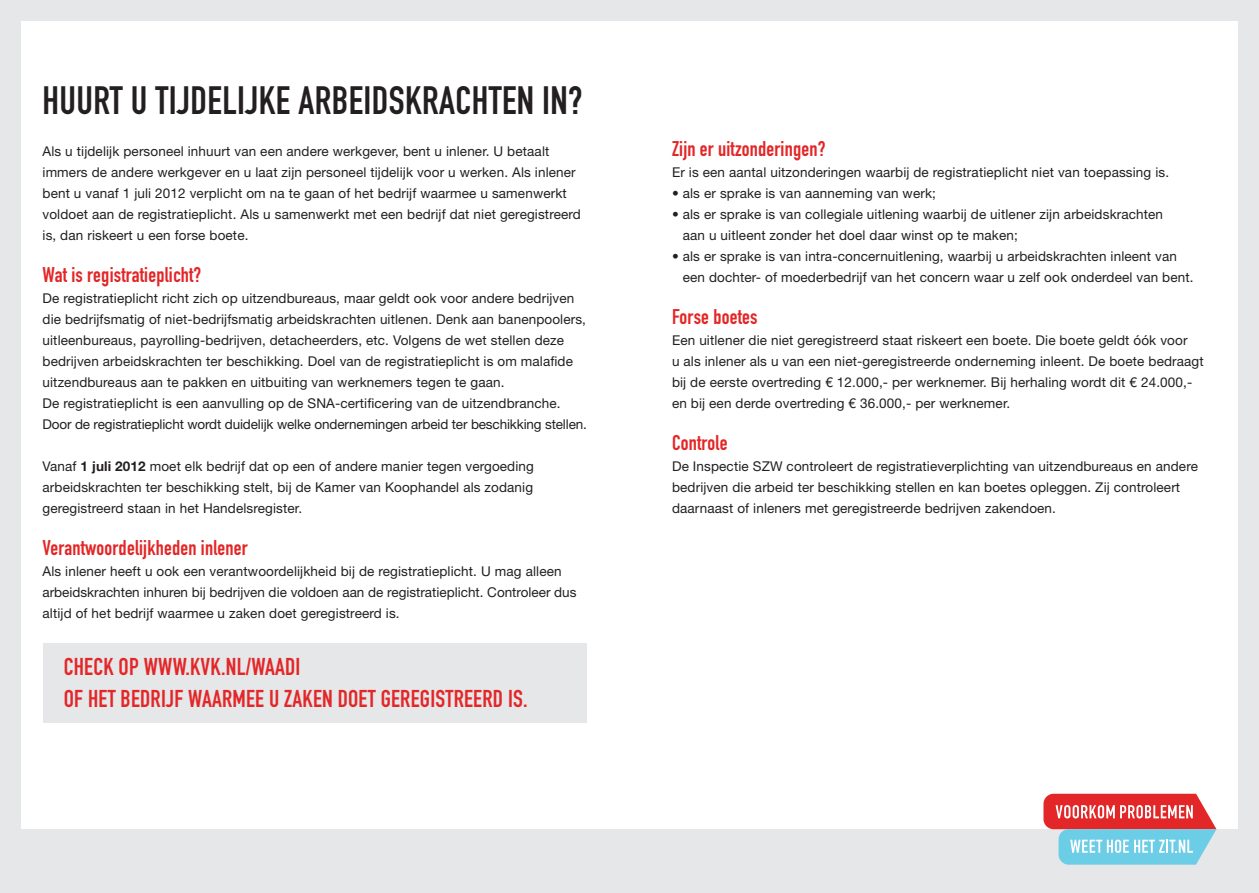
<style>
.page{position:relative;width:1259px;height:893px;background:#e6e7e9}
.page>*{position:absolute;margin:0;border:0;box-sizing:border-box;transform-origin:0 0}
.t1{font:39px "DIN Engschrift";letter-spacing:.01em;color:#231f20}
.t2{font:24px/31.5px "DIN Engschrift";letter-spacing:.01em;color:#e32627}
.t3{font:21px "DIN Engschrift";letter-spacing:.01em;color:#e32627}
.t4{font:13.5px/21px "Helvetica Neue LT Std";letter-spacing:.01em;color:#231f20}
.s1{font-weight:700}
</style>
<div class="page">
<div style="left:21px;top:21px;width:1216px;height:808px;background:#fff"></div>
<div style="left:43px;top:643px;width:544px;height:80px;background:#e6e7e9"></div>
<svg style="left:1043px;top:794px;width:173px;height:71px;background:#bb959f"></svg>
<h1 class="t1" style="left:43px;top:78px;width:542px">HUURT U TIJDELIJKE ARBEIDSKRACHTEN IN?</h1>
<p class="t4" style="left:43px;top:141px;width:540px">Als u tijdelijk personeel inhuurt van een andere werkgever, bent u inlener. U betaalt immers de andere werkgever en u laat zijn personeel tijdelijk voor u werken. Als inlener bent u vanaf 1 juli 2012 verplicht om na te gaan of het bedrijf waarmee u samenwerkt voldoet aan de registratieplicht. Als u samenwerkt met een bedrijf dat niet geregistreerd is, dan riskeert u een forse boete.</p>
<h3 class="t3" style="left:43px;top:263px;width:160px">WAT IS REGISTRATIEPLICHT?</h3>
<p class="t4" style="left:43px;top:288px;width:546px">De registratieplicht richt zich op uitzendbureaus, maar geldt ook voor andere bedrijven die bedrijfsmatig of niet-bedrijfsmatig arbeidskrachten uitlenen. Denk aan banenpoolers, uitleenbureaus, payrolling-bedrijven, detacheerders, etc. Volgens de wet stellen deze bedrijven arbeidskrachten ter beschikking. Doel van de registratieplicht is om malafide uitzendbureaus aan te pakken en uitbuiting van werknemers tegen te gaan.<br>De registratieplicht is een aanvulling op de SNA-certificering van de uitzendbranche.<br>Door de registratieplicht wordt duidelijk welke ondernemingen arbeid ter beschikking stellen.</p>
<p class="t4" style="left:43px;top:456px;width:493px;text-align:justify">Vanaf <span class="s1">1 juli 2012</span> moet elk bedrijf dat op een of andere manier tegen vergoeding arbeidskrachten ter beschikking stelt, bij de Kamer van Koophandel als zodanig geregistreerd staan in het Handelsregister.</p>
<h3 class="t3" style="left:43px;top:536px;width:207px">VERANTWOORDELIJKHEDEN INLENER</h3>
<p class="t4" style="left:43px;top:561px;width:535px">Als inlener heeft u ook een verantwoordelijkheid bij de registratieplicht. U mag alleen arbeidskrachten inhuren bij bedrijven die voldoen aan de registratieplicht. Controleer dus altijd of het bedrijf waarmee u zaken doet geregistreerd is.</p>
<h2 class="t2" style="left:64px;top:651px;width:465px">CHECK OP WWW.KVK.NL/WAADI<br>OF HET BEDRIJF WAARMEE U ZAKEN DOET GEREGISTREERD IS.</h2>
<h3 class="t3" style="left:672px;top:136px;width:155px">ZIJN ER UITZONDERINGEN?</h3>
<p class="t4" style="left:672px;top:162px;width:498px">Er is een aantal uitzonderingen waarbij de registratieplicht niet van toepassing is.</p>
<p class="t4" style="left:672px;top:183px;width:265px">• als er sprake is van aanneming van werk;</p>
<p class="t4" style="left:683px;top:204px;width:482px;text-indent:-11px">• als er sprake is van collegiale uitlening waarbij de uitlener zijn arbeidskrachten aan u uitleent zonder het doel daar winst op te maken;</p>
<p class="t4" style="left:683px;top:246px;width:512px;text-indent:-11px">• als er sprake is van intra-concernuitlening, waarbij u arbeidskrachten inleent van een dochter- of moederbedrijf van het concern waar u zelf ook onderdeel van bent.</p>
<h3 class="t3" style="left:672px;top:304px;width:87px">FORSE BOETES</h3>
<p class="t4" style="left:672px;top:330px;width:533px">Een uitlener die niet geregistreerd staat riskeert een boete. Die boete geldt óók voor<br>u als inlener als u van een niet-geregistreerde onderneming inleent. De boete bedraagt bij de eerste overtreding € 12.000,- per werknemer. Bij herhaling wordt dit € 24.000,- en bij een derde overtreding € 36.000,- per werknemer.</p>
<h3 class="t3" style="left:672px;top:430px;width:57px">CONTROLE</h3>
<p class="t4" style="left:672px;top:456px;width:527px">De Inspectie SZW controleert de registratieverplichting van uitzendbureaus en andere bedrijven die arbeid ter beschikking stellen en kan boetes opleggen. Zij controleert daarnaast of inleners met geregistreerde bedrijven zakendoen.</p>
</div>
